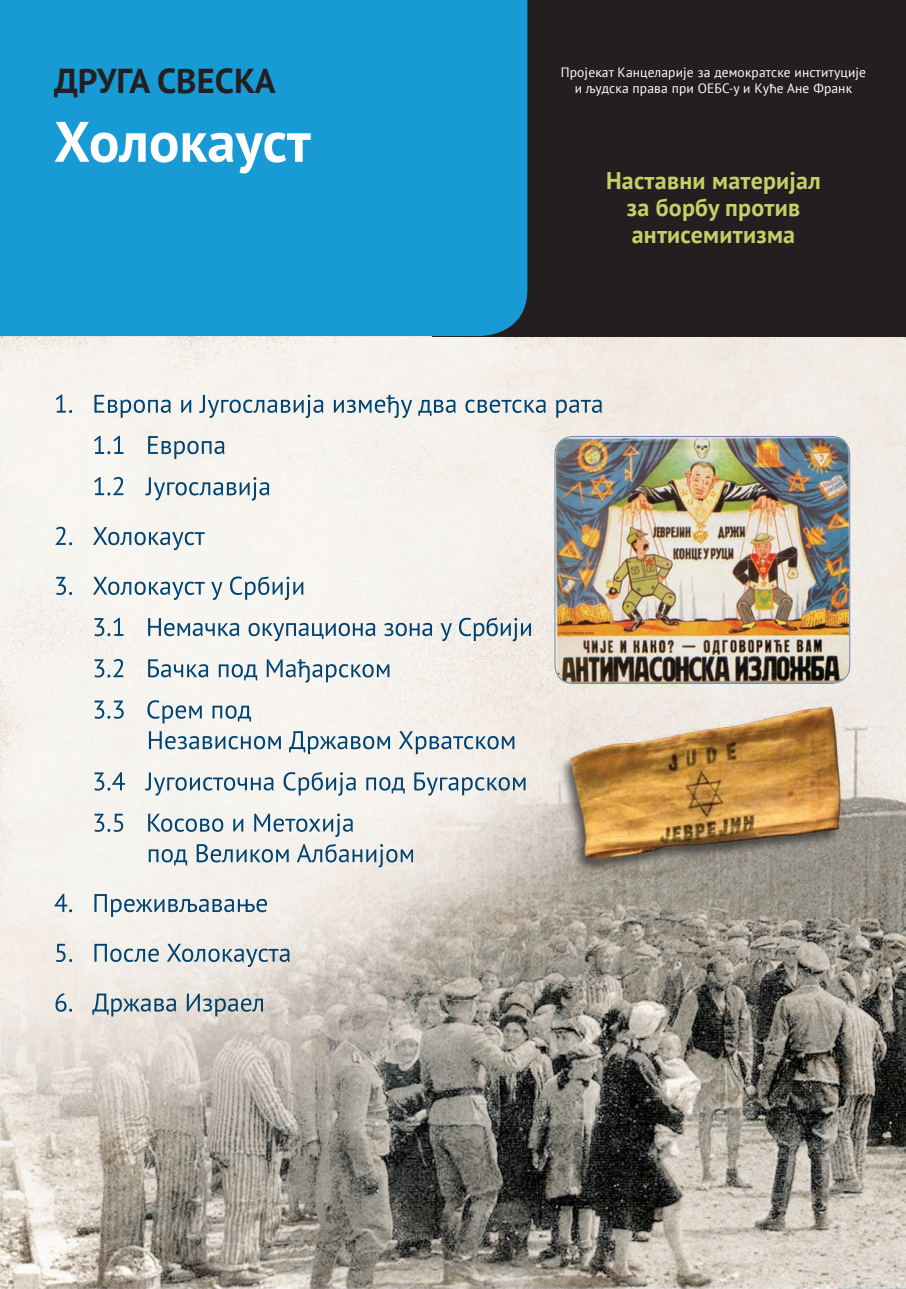
<style>
.page{position:relative;width:906px;height:1289px;background:#fff}
.page>*{position:absolute;margin:0;border:0;box-sizing:border-box;transform-origin:0 0}
.t1{font:700 57px "PT Sans";color:#fff}
.t2{font:700 34.5px "PT Sans";color:#231f20}
.t3{font:700 24px/27px "PT Sans";letter-spacing:.01em;color:#c5cf66;text-align:center}
.t4{font:13.5px/16.2px "PT Sans";letter-spacing:.01em;color:#fff;text-align:center}
</style>
<div class="page">
<img style="left:0;top:336px;width:906px;height:952px">
<div style="left:432px;top:0;width:474px;height:336px;background:#231f20"></div>
<div style="left:0;top:0;width:527px;height:336px;background:#189ad5"></div>
<img style="left:56px;top:394px;width:115px;height:24px">
<svg style="left:181px;top:400px;width:10px;height:12px"></svg>
<img style="left:199px;top:394px;width:124px;height:24px">
<img style="left:334px;top:395px;width:78px;height:23px">
<img style="left:418px;top:400px;width:38px;height:16px">
<img style="left:465px;top:399px;width:81px;height:14px">
<img style="left:556px;top:399px;width:46px;height:19px">
<img style="left:94px;top:436px;width:29px;height:18px">
<svg style="left:126px;top:454px;width:13px;height:1px"></svg>
<img style="left:148px;top:436px;width:76px;height:23px">
<img style="left:94px;top:477px;width:29px;height:18px">
<svg style="left:126px;top:495px;width:13px;height:1px"></svg>
<img style="left:145px;top:477px;width:124px;height:23px">
<img style="left:56px;top:526px;width:149px;height:24px">
<img style="left:56px;top:577px;width:149px;height:23px">
<img style="left:211px;top:582px;width:11px;height:18px">
<img style="left:230px;top:576px;width:73px;height:24px">
<img style="left:94px;top:617px;width:29px;height:19px">
<img style="left:148px;top:618px;width:91px;height:18px">
<img style="left:248px;top:623px;width:127px;height:18px">
<img style="left:384px;top:623px;width:48px;height:13px">
<img style="left:440px;top:623px;width:12px;height:18px">
<img style="left:459px;top:617px;width:72px;height:24px">
<img style="left:94px;top:659px;width:29px;height:18px">
<svg style="left:126px;top:677px;width:13px;height:1px"></svg>
<img style="left:148px;top:659px;width:60px;height:18px">
<img style="left:219px;top:664px;width:38px;height:16px">
<img style="left:267px;top:659px;width:122px;height:23px">
<img style="left:94px;top:700px;width:30px;height:18px">
<svg style="left:126px;top:718px;width:13px;height:1px"></svg>
<img style="left:147px;top:700px;width:55px;height:23px">
<img style="left:212px;top:705px;width:39px;height:16px">
<img style="left:92px;top:749px;width:48px;height:1px">
<img style="left:149px;top:731px;width:132px;height:18px">
<img style="left:289px;top:731px;width:29px;height:23px">
<img style="left:320px;top:736px;width:70px;height:13px">
<img style="left:399px;top:731px;width:64px;height:23px">
<img style="left:464px;top:736px;width:50px;height:13px">
<img style="left:94px;top:772px;width:31px;height:18px">
<svg style="left:126px;top:790px;width:13px;height:1px"></svg>
<img style="left:145px;top:772px;width:129px;height:23px">
<img style="left:283px;top:771px;width:73px;height:24px">
<img style="left:366px;top:777px;width:39px;height:16px">
<img style="left:414px;top:772px;width:111px;height:23px">
<img style="left:94px;top:813px;width:29px;height:18px">
<svg style="left:126px;top:831px;width:13px;height:1px"></svg>
<img style="left:148px;top:813px;width:75px;height:18px">
<svg style="left:233px;top:818px;width:10px;height:13px"></svg>
<img style="left:254px;top:813px;width:99px;height:24px">
<img style="left:92px;top:862px;width:48px;height:1px">
<img style="left:149px;top:849px;width:38px;height:16px">
<img style="left:197px;top:844px;width:92px;height:18px">
<img style="left:297px;top:844px;width:14px;height:18px">
<img style="left:311px;top:843px;width:102px;height:24px">
<svg style="left:311px;top:844px;width:1px;height:18px"></svg>
<img style="left:54px;top:893px;width:213px;height:24px">
<img style="left:56px;top:943px;width:103px;height:18px">
<img style="left:167px;top:943px;width:14px;height:18px">
<img style="left:182px;top:948px;width:108px;height:18px">
<img style="left:56px;top:993px;width:120px;height:23px">
<img style="left:187px;top:993px;width:76px;height:23px">
<img style="left:554px;top:436px;width:296px;height:248px">
<img style="left:550px;top:699px;width:301px;height:180px">
<h2 class="t2" style="left:54px;top:58px;width:223px">ДРУГА СВЕСКА</h2>
<h1 class="t1" style="left:54px;top:104px;width:258px">Холокауст</h1>
<p class="t4" style="left:561px;top:64px;width:307px">Пројекат Канцеларије за демократске институције и људска права при ОЕБС-у и Куће Ане Франк</p>
<h3 class="t3" style="left:606px;top:166px;width:216px">Наставни материјал за борбу против антисемитизма</h3>
</div>
